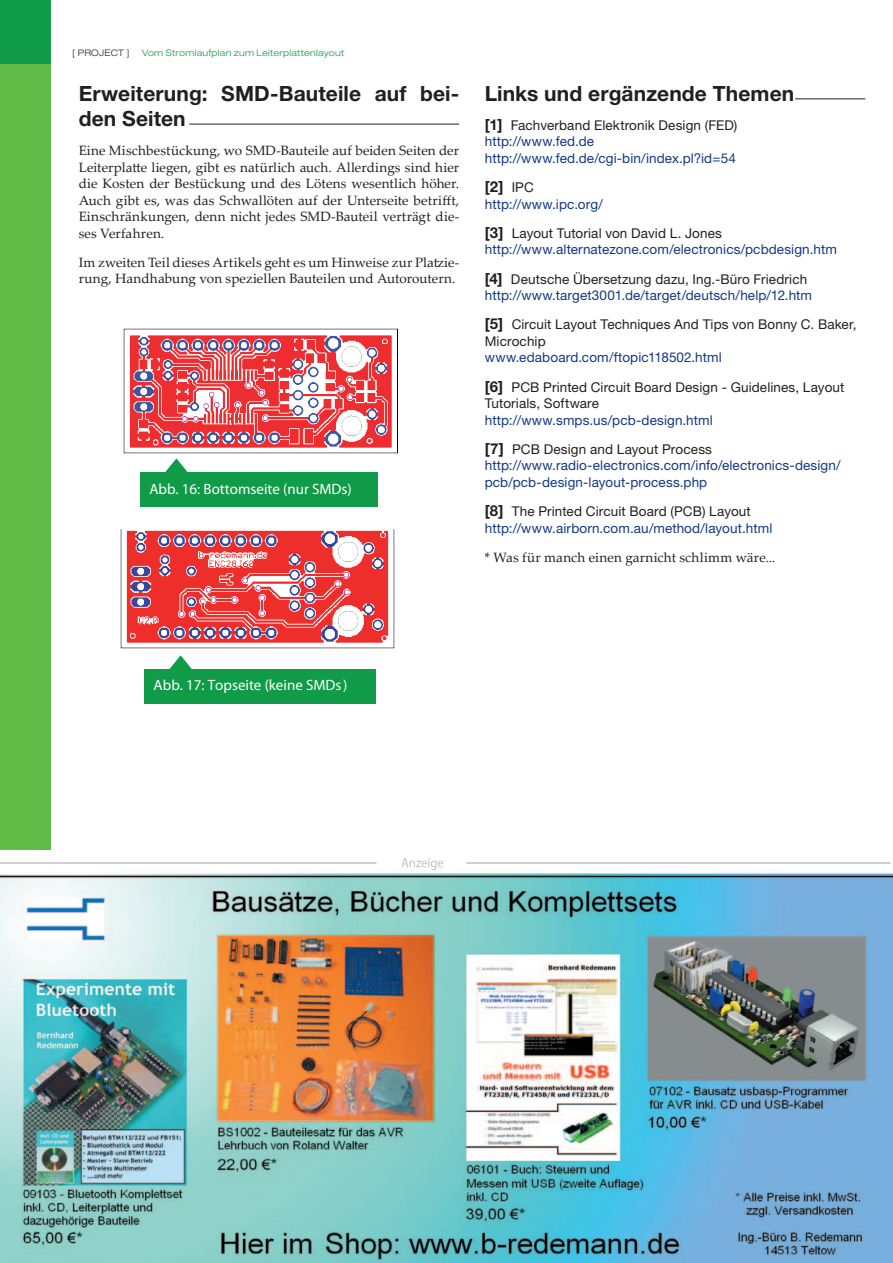
<style>
.page{position:relative;width:893px;height:1263px;background:#fff}
.page>*{position:absolute;margin:0;border:0;box-sizing:border-box;transform-origin:0 0}
.t1{font:700 21px/25.2px "Helvetica Neue";letter-spacing:.005em;color:#231f20}
.t2{font:15px "Myriad Pro";color:#fff}
.t3{font:700 15px "Helvetica Neue";color:#231f20}
.t4{font:13.5px/16.5px "Helvetica Neue";letter-spacing:.01em;color:#123886}
.t5{font:13.5px/16.5px "Palatino Linotype";letter-spacing:.01em;color:#231f20;text-align:justify}
.t6{font:13.5px/29.2px "Helvetica Neue";letter-spacing:.01em;color:#231f20}
.t7{font:300 expanded 9px "Helvetica Neue";letter-spacing:.035em;color:#0f9b48}
.t8{font:300 expanded 9px "Helvetica Neue";letter-spacing:.02em;color:#231f20}
.s1{font-weight:700;font-size:15px;color:#231f20}
.s2{color:#231f20}
.s3{font-weight:400;font-size:13.5px}
.s4{color:#123886}
.s5{font-weight:700;font-size:15px}
</style>
<div class="page">
<div style="left:0;top:64px;width:51px;height:1139px;background:#60bb46"></div>
<div style="left:0;top:0;width:51px;height:64px;background:#0f9b48"></div>
<hr style="left:189px;top:124px;width:270px;height:1px;background:#231f20">
<hr style="left:795px;top:98px;width:70px;height:1px;background:#231f20">
<img style="left:120px;top:529px;width:275px;height:120px">
<div style="left:140px;top:473px;width:238px;height:34px;background:#0f9b48"></div>
<svg style="left:157px;top:458px;width:39px;height:15px"></svg>
<div style="left:144px;top:670px;width:232px;height:34px;background:#0f9b48"></div>
<svg style="left:161px;top:655px;width:39px;height:15px"></svg>
<img style="left:123px;top:328px;width:275px;height:126px">
<img style="left:0;top:868px;width:893px;height:395px">
<hr style="left:0;top:862px;width:376px;height:2px;background:#c1c2c4">
<hr style="left:466px;top:862px;width:425px;height:2px;background:#c1c2c4">
<svg style="left:401px;top:858px;width:42px;height:12px"></svg>
<p class="t8" style="left:72px;top:47px;width:59px">[ PROJECT ]</p>
<h1 class="t1" style="left:79px;top:80px;width:382px">Erweiterung: SMD-Bauteile auf bei&shy;den Seiten</h1>
<p class="t5" style="left:79px;top:142px;width:382px">Eine Mischbestückung, wo SMD-Bauteile auf beiden Seiten der Leiterplatte liegen, gibt es natürlich auch. Allerdings sind hier die Kosten der Bestückung und des Lötens wesentlich höher.<br>Auch gibt es, was das Schwallöten auf der Unterseite betrifft, Einschränkungen, denn nicht jedes SMD-Bauteil verträgt die&shy;ses Verfahren.</p>
<p class="t5" style="left:79px;top:253px;width:382px">Im zweiten Teil dieses Artikels geht es um Hinweise zur Platzie&shy;rung, Handhabung von speziellen Bauteilen und Autoroutern.</p>
<p class="t7" style="left:142px;top:47px;width:204px">Vom Stromlaufplan zum Leiterplattenlayout</p>
<p class="t2" style="left:149px;top:479px;width:204px">Abb. 16: Bottomseite (nur SMDs)</p>
<h1 class="t1" style="left:485px;top:80px;width:311px">Links und ergänzende Themen</h1>
<p class="t4" style="left:485px;top:117px;width:254px"><span class="s1">[1]</span> <span class="s2">Fachverband Elektronik Design (FED) </span>http://www.fed.de http://www.fed.de/cgi-bin/index.pl?id=54</p>
<p class="t3" style="left:485px;top:178px;width:51px">[2] <span class="s3">IPC</span></p>
<p class="t6" style="left:485px;top:189px;width:239px"><span class="s4">http://www.ipc.org/<br></span><span class="s5">[3]</span> Layout Tutorial von David L. Jones</p>
<p class="t4" style="left:485px;top:235px;width:354px;line-height:29.2px">http://www.alternatezone.com/electronics/pcbdesign.htm <span class="s1">[4]</span> <span class="s2">Deutsche Übersetzung dazu, Ing.-Büro Friedrich</span></p>
<p class="t4" style="left:485px;top:281px;width:373px;line-height:29.2px">http://www.target3001.de/target/deutsch/help/12.htm<br><span class="s1">[5]</span> <span class="s2">Circuit Layout Techniques And Tips von Bonny C. Baker,</span></p>
<p class="t6" style="left:485px;top:326px;width:62px">Microchip</p>
<p class="t6" style="left:485px;top:343px;width:361px"><span class="s4">www.edaboard.com/ftopic118502.html<br></span><span class="s5">[6]</span> PCB Printed Circuit Board Design - Guidelines, Layout</p>
<p class="t6" style="left:485px;top:389px;width:116px">Tutorials, Software</p>
<p class="t4" style="left:485px;top:405px;width:230px;line-height:29.2px">http://www.smps.us/pcb-design.html <span class="s1">[7]</span> <span class="s2">PCB Design and Layout Process</span></p>
<p class="t4" style="left:485px;top:457px;width:357px">http://www.radio-electronics.com/info/electronics-design/ pcb/pcb-design-layout-process.php</p>
<p class="t4" style="left:485px;top:503px;width:289px"><span class="s1">[8]</span> <span class="s2">The Printed Circuit Board (PCB) Layout </span>http://www.airborn.com.au/method/layout.html</p>
<p class="t5" style="left:485px;top:549px;width:292px">* Was für manch einen garnicht schlimm wäre...</p>
<p class="t2" style="left:154px;top:676px;width:195px">Abb. 17: Topseite (keine SMDs)</p>
</div>
